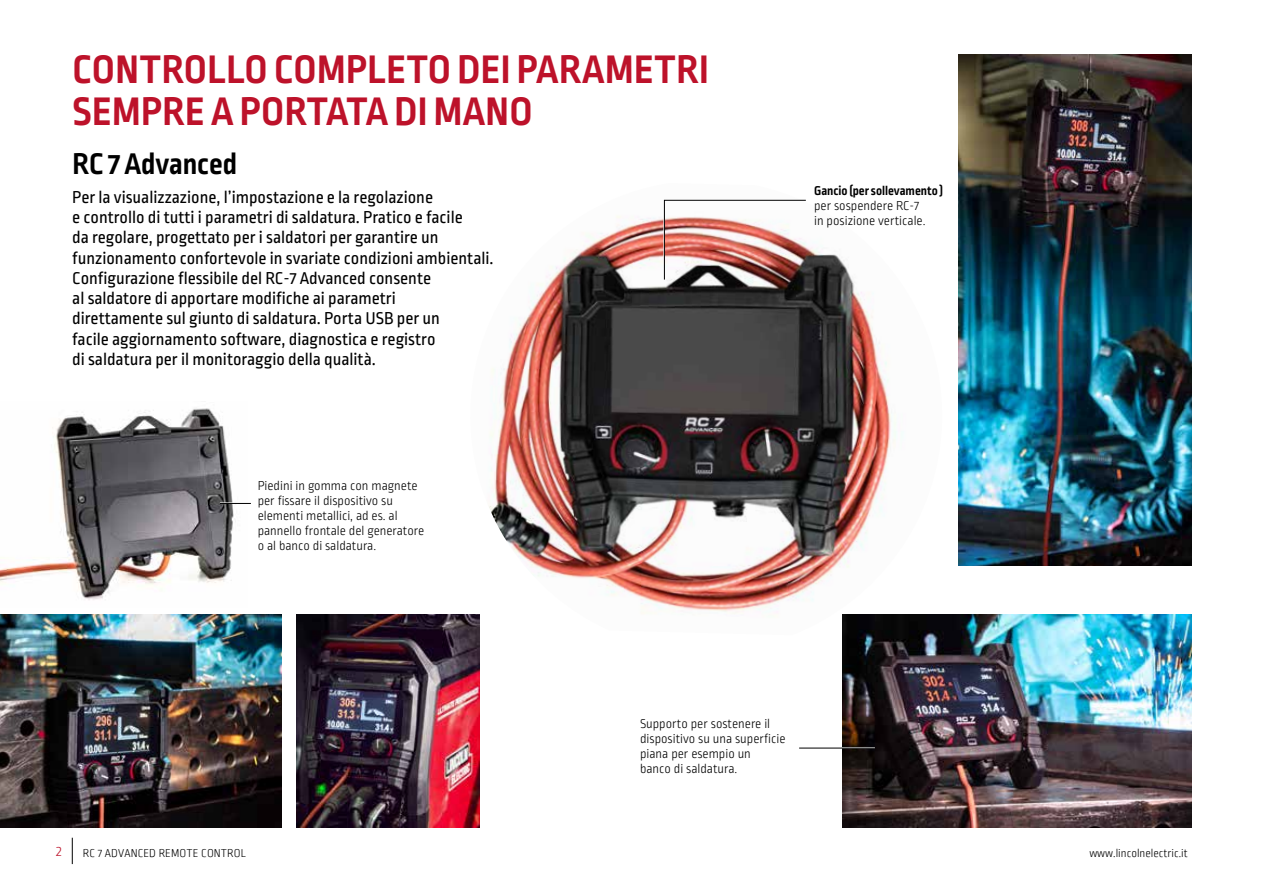
<style>
.page{position:relative;width:1263px;height:893px;background:#fff}
.page>*{position:absolute;margin:0;border:0;box-sizing:border-box;transform-origin:0 0}
.t1{font:700 42px/42px "Ropa Sans Pro";letter-spacing:.01em;color:#bd122a}
.t2{font:700 31.5px "Ropa Sans Pro";color:#000}
.t3{font:18px/20.2px "Ropa Sans Pro";color:#000}
.t4{font:300 15px "Ropa Sans PTT";color:#bd122a}
.t5{font:300 13.5px/15px "Ropa Sans Pro";color:#000}
.t6{font:700 13.5px "Ropa Sans Pro";color:#000}
.t7{font:300 12px "Ropa Sans PTT";letter-spacing:.01em;color:#000}
</style>
<div class="page">
<img style="left:468px;top:216px;width:477px;height:419px">
<img style="left:297px;top:615px;width:182px;height:212px">
<img style="left:959px;top:54px;width:233px;height:512px">
<img style="left:0;top:615px;width:281px;height:212px">
<img style="left:842px;top:615px;width:350px;height:212px">
<img style="left:0;top:408px;width:236px;height:192px">
<hr style="left:799px;top:747px;width:76px;height:1px;background:#fff">
<hr style="left:799px;top:748px;width:76px;height:1px;background:#000">
<hr style="left:220px;top:502px;width:31px;height:2px;background:#fff">
<hr style="left:220px;top:503px;width:31px;height:1px;background:#000">
<img style="left:663px;top:199px;width:144px;height:82px">
<svg style="left:72px;top:838px;width:1px;height:26px"></svg>
<h1 class="t1" style="left:72px;top:50px;width:638px">CONTROLLO COMPLETO DEI PARAMETRI<br>SEMPRE A PORTATA DI MANO</h1>
<h2 class="t2" style="left:72px;top:146px;width:166px">RC 7 Advanced</h2>
<p class="t3" style="left:72px;top:188px;width:423px">Per la visualizzazione, l’impostazione e la regolazione<br>e controllo di tutti i parametri di saldatura. Pratico e facile<br>da regolare, progettato per i saldatori per garantire un funzionamento confortevole in svariate condizioni ambientali.<br>Configurazione flessibile del RC-7 Advanced consente<br>al saldatore di apportare modifiche ai parametri<br>direttamente sul giunto di saldatura. Porta USB per un<br>facile aggiornamento software, diagnostica e registro<br>di saldatura per il monitoraggio della qualità.</p>
<p class="t6" style="left:814px;top:183px;width:130px">Gancio (per sollevamento )</p>
<p class="t5" style="left:814px;top:199px;width:113px">per sospendere RC-7 in posizione verticale.</p>
<p class="t5" style="left:258px;top:479px;width:168px">Piedini in gomma con magnete per fissare il dispositivo su elementi metallici, ad es. al pannello frontale del generatore o al banco di saldatura.</p>
<p class="t5" style="left:640px;top:717px;width:147px">Supporto per sostenere il dispositivo su una superficie piana per esempio un<br>banco di saldatura.</p>
<p class="t4" style="left:56px;top:843px;width:7px">2</p>
<p class="t7" style="left:83px;top:847px;width:165px">RC 7 ADVANCED REMOTE CONTROL</p>
<p class="t7" style="left:1089px;top:847px;width:100px">www.lincolnelectric.it</p>
</div>
